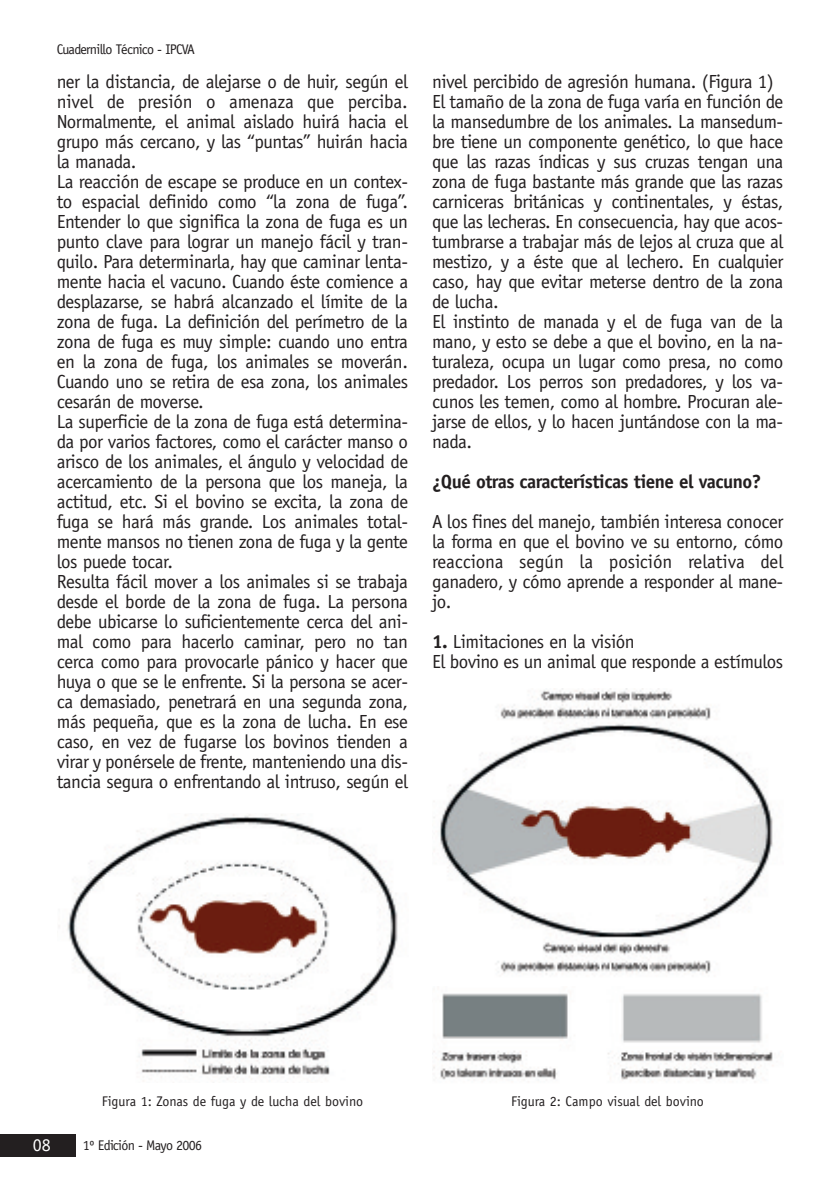
<style>
.page{position:relative;width:840px;height:1191px;background:#fff}
.page>*{position:absolute;margin:0;border:0;box-sizing:border-box;transform-origin:0 0}
.t1{font:19px/20px "Officina Sans";letter-spacing:-.025em;color:#231f20}
.t2{font:700 19px "Officina Sans";letter-spacing:-.03em;color:#231f20}
.t3{font:18px "Officina Sans";color:#fff}
.t4{font:14px "Officina Sans";color:#231f20}
.t5{font:14px "Officina Sans";letter-spacing:-.05em;color:#231f20}
.s1{font-weight:700}
</style>
<div class="page">
<div style="left:0;top:1134px;width:76px;height:23px;background:#231f20"></div>
<img style="left:59px;top:814px;width:339px;height:266px">
<img style="left:433px;top:688px;width:340px;height:287px">
<svg style="left:433px;top:993px;width:340px;height:87px"></svg>
<p class="t5" style="left:57px;top:44px;width:140px">Cuadernillo Técnico - IPCVA</p>
<p class="t1" style="left:57px;top:73px;width:353px">ner la distancia, de alejarse o de huir, según el nivel de presión o amenaza que perciba.<br>Normalmente, el animal aislado huirá hacia el grupo más cercano, y las “puntas” huirán hacia la manada.<br>La reacción de escape se produce en un contex&shy;to espacial definido como “la zona de fuga”.<br>Entender lo que significa la zona de fuga es un punto clave para lograr un manejo fácil y tran&shy;quilo. Para determinarla, hay que caminar lenta&shy;mente hacia el vacuno. Cuando éste comience a desplazarse, se habrá alcanzado el límite de la zona de fuga. La definición del perímetro de la zona de fuga es muy simple: cuando uno entra en la zona de fuga, los animales se moverán.<br>Cuando uno se retira de esa zona, los animales cesarán de moverse.<br>La superficie de la zona de fuga está determina&shy;da por varios factores, como el carácter manso o arisco de los animales, el ángulo y velocidad de acercamiento de la persona que los maneja, la actitud, etc. Si el bovino se excita, la zona de fuga se hará más grande. Los animales total&shy;mente mansos no tienen zona de fuga y la gente los puede tocar.<br>Resulta fácil mover a los animales si se trabaja desde el borde de la zona de fuga. La persona debe ubicarse lo suficientemente cerca del ani&shy;mal como para hacerlo caminar, pero no tan cerca como para provocarle pánico y hacer que huya o que se le enfrente. Si la persona se acer&shy;ca demasiado, penetrará en una segunda zona, más pequeña, que es la zona de lucha. En ese caso, en vez de fugarse los bovinos tienden a virar y ponérsele de frente, manteniendo una dis&shy;tancia segura o enfrentando al intruso, según el</p>
<p class="t1" style="left:432px;top:73px;width:353px">nivel percibido de agresión humana. (Figura 1)<br>El tamaño de la zona de fuga varía en función de la mansedumbre de los animales. La mansedum&shy;bre tiene un componente genético, lo que hace que las razas índicas y sus cruzas tengan una zona de fuga bastante más grande que las razas carniceras británicas y continentales, y éstas, que las lecheras. En consecuencia, hay que acos&shy;tumbrarse a trabajar más de lejos al cruza que al mestizo, y a éste que al lechero. En cualquier caso, hay que evitar meterse dentro de la zona de lucha.<br>El instinto de manada y el de fuga van de la mano, y esto se debe a que el bovino, en la na&shy;turaleza, ocupa un lugar como presa, no como predador. Los perros son predadores, y los va&shy;cunos les temen, como al hombre. Procuran ale&shy;jarse de ellos, y lo hacen juntándose con la ma&shy;nada.</p>
<p class="t2" style="left:432px;top:474px;width:330px">¿Qué otras características tiene el vacuno?</p>
<p class="t1" style="left:432px;top:513px;width:352px;text-align:justify">A los fines del manejo, también interesa conocer la forma en que el bovino ve su entorno, cómo reacciona según la posición relativa del ganadero, y cómo aprende a responder al mane&shy;jo.</p>
<p class="t1" style="left:432px;top:633px;width:352px"><span class="s1">1.</span> Limitaciones en la visión<br>El bovino es un animal que responde a estímulos</p>
<p class="t4" style="left:102px;top:1096px;width:263px">Figura 1: Zonas de fuga y de lucha del bovino</p>
<p class="t4" style="left:510px;top:1095px;width:194px">Figura 2: Campo visual del bovino</p>
<p class="t3" style="left:33px;top:1137px;width:19px">08</p>
<p class="t5" style="left:83px;top:1140px;width:121px">1º Edición - Mayo 2006</p>
</div>
